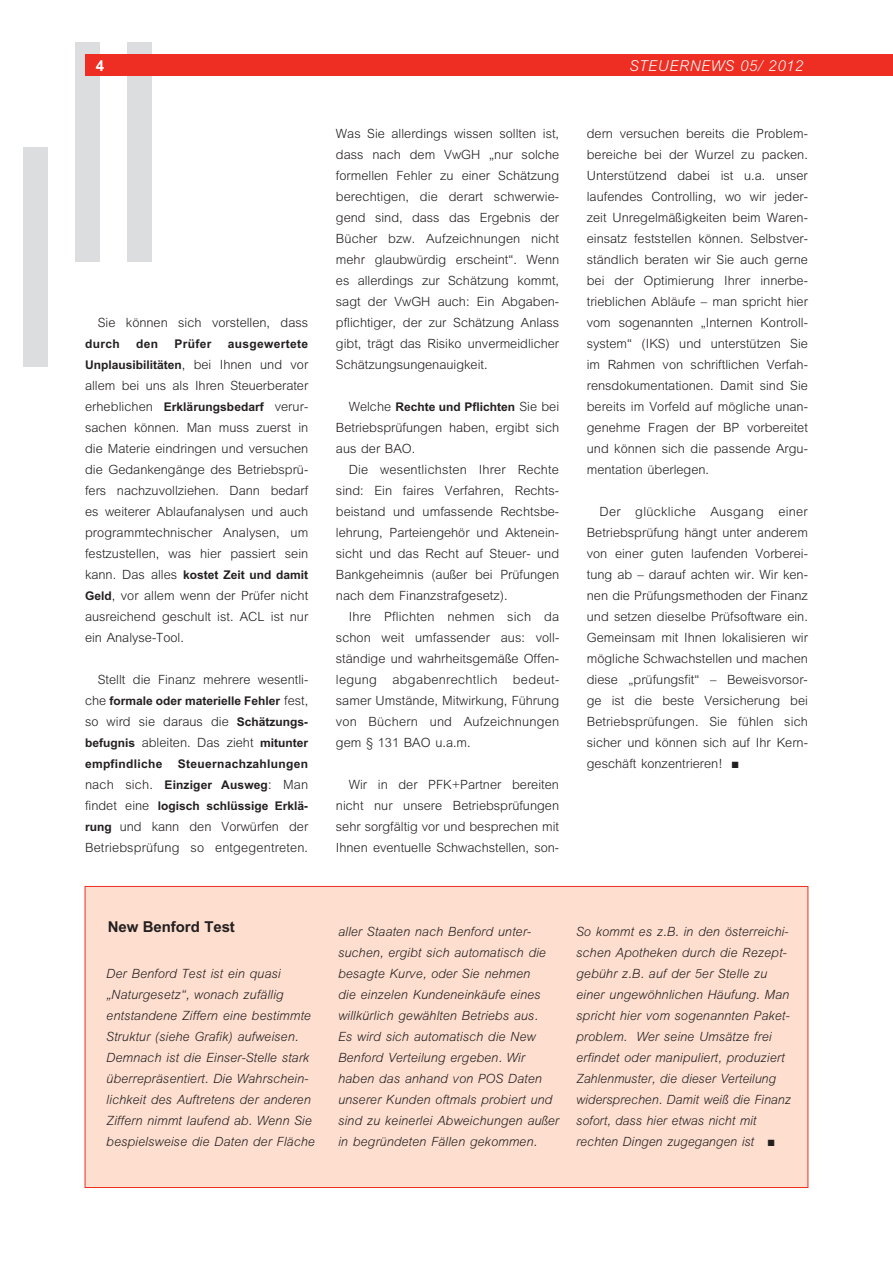
<style>
.page{position:relative;width:893px;height:1263px;background:#fff}
.page>*{position:absolute;margin:0;border:0;box-sizing:border-box;transform-origin:0 0}
.t1{font:italic 300 15px "M Arial";letter-spacing:.04em;color:#fff}
.t2{font:700 15px "M Arial";letter-spacing:-.005em;color:#231f20}
.t3{font:700 15px "M Arial";color:#fff}
.t4{font:300 12.75px/21px "M Arial";color:#231f20;text-align:justify}
.t5{font:italic 300 12.75px/21px "M Arial";letter-spacing:.005em;color:#231f20}
.t6{font:700 12px/21px "M Arial";color:#231f20;text-align:right}
.t7{font:700 12px "M Arial";letter-spacing:.025em;color:#231f20}
.s1{font-weight:300;font-size:12.75px}
.s2{font-weight:700;font-size:12px}
</style>
<div class="page">
<div style="left:127px;top:43px;width:24px;height:219px;background:#dcdddf"></div>
<div style="left:75px;top:43px;width:24px;height:219px;background:#dcdddf"></div>
<div style="left:23px;top:147px;width:25px;height:220px;background:#dcdddf"></div>
<div style="left:85px;top:54px;width:808px;height:21px;background:#ee2e22"></div>
<div style="left:85px;top:886px;width:723px;height:301px;background:#fddecf"></div>
<p class="t3" style="left:96px;top:57px;width:10px">4</p>
<p class="t1" style="left:629px;top:57px;width:176px">STEUERNEWS 05/ 2012</p>
<p class="t4" style="left:98px;top:312px;width:212px">Sie können sich vorstellen, dass</p>
<p class="t6" style="left:85px;top:333px;width:36px">durch</p>
<p class="t6" style="left:136px;top:333px;width:24px">den</p>
<p class="t6" style="left:174px;top:333px;width:39px">Prüfer</p>
<p class="t6" style="left:85px;top:333px;width:225px">ausgewertete<br>Unplausibilitäten<span class="s1">, bei Ihnen und vor</span></p>
<p class="t4" style="left:85px;top:375px;width:225px">allem bei uns als Ihren Steuerberater erheblichen <span class="s2">Erklärungsbedarf</span> verur&shy;sachen können. Man muss zuerst in die Materie eindringen und versuchen die Gedankengänge des Betriebsprü&shy;fers nachzuvollziehen. Dann bedarf es weiterer Ablaufanalysen und auch programmtechnischer Analysen, um festzustellen, was hier passiert sein</p>
<p class="t6" style="left:85px;top:564px;width:225px"><span class="s1">kann. Das alles</span> kostet Zeit und damit</p>
<p class="t4" style="left:85px;top:585px;width:225px"><span class="s2">Geld</span>, vor allem wenn der Prüfer nicht ausreichend geschult ist. ACL ist nur ein Analyse-Tool.</p>
<p class="t4" style="left:98px;top:669px;width:212px">Stellt die Finanz mehrere wesentli-</p>
<p class="t6" style="left:85px;top:690px;width:225px"><span class="s1">che</span> formale oder materielle Fehler <span class="s1">fest,</span></p>
<p class="t4" style="left:85px;top:711px;width:225px">so wird sie daraus die <span class="s2">Schätzungs&shy;befugnis</span> ableiten. Das zieht <span class="s2">mitunter</span></p>
<p class="t7" style="left:85px;top:757px;width:79px">empfindliche</p>
<p class="t6" style="left:85px;top:753px;width:225px;text-align:justify;text-indent:93px">Steuernachzahlungen <span class="s1">nach sich.</span> Einziger Ausweg<span class="s1">: Man findet eine</span> logisch schlüssige Erklä-</p>
<p class="t4" style="left:85px;top:816px;width:225px"><span class="s2">rung</span> und kann den Vorwürfen der<br>Betriebsprüfung so entgegentreten.</p>
<p class="t4" style="left:336px;top:123px;width:225px">Was Sie allerdings wissen sollten ist, dass nach dem VwGH „nur solche formellen Fehler zu einer Schätzung berechtigen, die derart schwerwie&shy;gend sind, dass das Ergebnis der Bücher bzw. Aufzeichnungen nicht mehr glaubwürdig erscheint“. Wenn es allerdings zur Schätzung kommt, sagt der VwGH auch: Ein Abgaben&shy;pflichtiger, der zur Schätzung Anlass gibt, trägt das Risiko unvermeidlicher Schätzungsungenauigkeit.</p>
<p class="t6" style="left:349px;top:396px;width:212px"><span class="s1">Welche</span> Rechte und Pflichten <span class="s1">Sie bei</span></p>
<p class="t4" style="left:336px;top:417px;width:225px">Betriebsprüfungen haben, ergibt sich aus der BAO.</p>
<p class="t4" style="left:336px;top:459px;width:225px;text-indent:13px">Die wesentlichsten Ihrer Rechte sind: Ein faires Verfahren, Rechts&shy;beistand und umfassende Rechtsbe&shy;lehrung, Parteiengehör und Aktenein&shy;sicht und das Recht auf Steuer- und Bankgeheimnis (außer bei Prüfungen nach dem Finanzstrafgesetz).</p>
<p class="t4" style="left:336px;top:606px;width:225px;text-indent:13px">Ihre Pflichten nehmen sich da schon weit umfassender aus: voll&shy;ständige und wahrheitsgemäße Offen&shy;legung abgabenrechtlich bedeut&shy;samer Umstände, Mitwirkung, Führung von Büchern und Aufzeichnungen gem § 131 BAO u.a.m.</p>
<p class="t4" style="left:336px;top:774px;width:225px;text-indent:13px">Wir in der PFK+Partner bereiten nicht nur unsere Betriebsprüfungen sehr sorgfältig vor und besprechen mit Ihnen eventuelle Schwachstellen, son-</p>
<p class="t4" style="left:587px;top:123px;width:223px">dern versuchen bereits die Problem&shy;bereiche bei der Wurzel zu packen.<br>Unterstützend dabei ist u.a. unser laufendes Controlling, wo wir jeder&shy;zeit Unregelmäßigkeiten beim Waren&shy;einsatz feststellen können. Selbstver&shy;ständlich beraten wir Sie auch gerne bei der Optimierung Ihrer innerbe&shy;trieblichen Abläufe – man spricht hier vom sogenannten „Internen Kontroll&shy;system“ (IKS) und unterstützen Sie im Rahmen von schriftlichen Verfah&shy;rensdokumentationen. Damit sind Sie bereits im Vorfeld auf mögliche unan&shy;genehme Fragen der BP vorbereitet und können sich die passende Argu&shy;mentation überlegen.</p>
<p class="t4" style="left:587px;top:501px;width:223px;text-indent:13px">Der glückliche Ausgang einer Betriebsprüfung hängt unter anderem von einer guten laufenden Vorberei&shy;tung ab – darauf achten wir. Wir ken&shy;nen die Prüfungsmethoden der Finanz und setzen dieselbe Prüfsoftware ein.<br>Gemeinsam mit Ihnen lokalisieren wir mögliche Schwachstellen und machen diese „prüfungsfit“ – Beweisvorsor&shy;ge ist die beste Versicherung bei Betriebsprüfungen. Sie fühlen sich sicher und können sich auf Ihr Kern&shy;geschäft konzentrieren! ■</p>
<p class="t2" style="left:108px;top:918px;width:129px">New Benford Test</p>
<p class="t5" style="left:106px;top:963px;width:210px">Der Benford Test ist ein quasi „Naturgesetz“, wonach zufällig entstandene Ziffern eine bestimmte Struktur (siehe Grafik) aufweisen.<br>Demnach ist die Einser-Stelle stark überrepräsentiert. Die Wahrschein&shy;lichkeit des Auftretens der anderen Ziffern nimmt laufend ab. Wenn Sie bespielsweise die Daten der Fläche</p>
<p class="t5" style="left:338px;top:921px;width:223px">aller Staaten nach Benford unter&shy;suchen, ergibt sich automatisch die besagte Kurve, oder Sie nehmen<br>die einzelen Kundeneinkäufe eines willkürlich gewählten Betriebs aus.<br>Es wird sich automatisch die New Benford Verteilung ergeben. Wir haben das anhand von POS Daten unserer Kunden oftmals probiert und sind zu keinerlei Abweichungen außer in begründeten Fällen gekommen.</p>
<p class="t5" style="left:576px;top:921px;width:216px">So kommt es z.B. in den österreichi&shy;schen Apotheken durch die Rezept&shy;gebühr z.B. auf der 5er Stelle zu einer ungewöhnlichen Häufung. Man spricht hier vom sogenannten Paket&shy;problem. Wer seine Umsätze frei erfindet oder manipuliert, produziert Zahlenmuster, die dieser Verteilung widersprechen. Damit weiß die Finanz sofort, dass hier etwas nicht mit rechten Dingen zugegangen ist ■</p>
</div>
